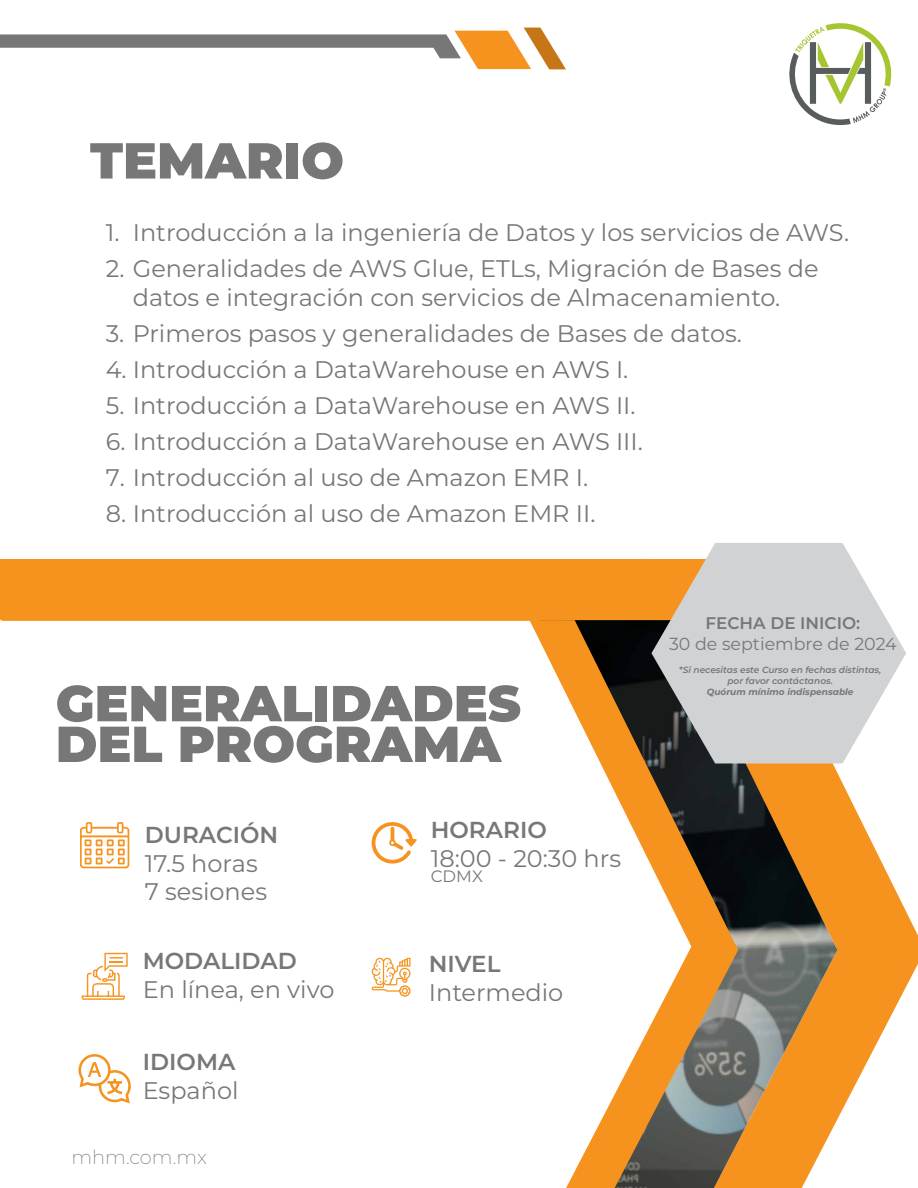
<style>
.page{position:relative;width:918px;height:1188px;background:#fff}
.page>*{position:absolute;margin:0;border:0;box-sizing:border-box;transform-origin:0 0}
.t1{font:900 50.55px/40.7px "Montserrat";color:#777778}
.t2{font:24px/28.5px "Montserrat";color:#777778;text-align:center}
.t3{font:600 23.1px "Montserrat";color:#777778}
.t4{font:200 19.5px "Montserrat";color:#777778}
.t5{font:17.4px "Montserrat";color:#777778}
.t6{font:600 16.8px "Montserrat";color:#777778}
.t7{font:16.5px "Montserrat";color:#777778}
.t8{font:italic 600 9px/10.8px "Montserrat";color:#777778;text-align:center}
.t9{font:italic 700 9px "Montserrat";color:#777778}
</style>
<div class="page">
<svg style="left:789px;top:23px;width:103px;height:102px"></svg>
<svg style="left:837px;top:772px;width:81px;height:348px;fill:#f6931e"></svg>
<div style="left:0;top:559px;width:651px;height:62px;background:#f6931e"></div>
<img style="left:738px;top:764px;width:99px;height:424px">
<svg style="left:530px;top:620px;width:208px;height:568px"></svg>
<svg style="left:0;top:28px;width:566px;height:41px"></svg>
<svg style="left:651px;top:543px;width:255px;height:221px;background:#cbc9c5"></svg>
<svg style="left:371px;top:822px;width:46px;height:42px"></svg>
<svg style="left:82px;top:953px;width:46px;height:47px"></svg>
<svg style="left:80px;top:822px;width:49px;height:46px"></svg>
<svg style="left:78px;top:1054px;width:53px;height:50px"></svg>
<svg style="left:371px;top:957px;width:40px;height:40px"></svg>
<h1 class="t1" style="left:90px;top:137px;width:255px">TEMARIO</h1>
<p class="t2" style="left:106px;top:218px;width:745px">1. Introducción a la ingeniería de Datos y los servicios de AWS.</p>
<p class="t2" style="left:106px;top:254px;width:714px">2. Generalidades de AWS Glue, ETLs, Migración de Bases de datos e integración con servicios de Almacenamiento.</p>
<p class="t2" style="left:106px;top:318px;width:638px">3. Primeros pasos y generalidades de Bases de datos.</p>
<p class="t2" style="left:106px;top:354px;width:524px">4. Introducción a DataWarehouse en AWS I.</p>
<p class="t2" style="left:106px;top:390px;width:531px">5. Introducción a DataWarehouse en AWS II.</p>
<p class="t2" style="left:106px;top:426px;width:539px">6. Introducción a DataWarehouse en AWS III.</p>
<p class="t2" style="left:106px;top:462px;width:484px">7. Introducción al uso de Amazon EMR I.</p>
<p class="t2" style="left:106px;top:498px;width:491px">8. Introducción al uso de Amazon EMR II.</p>
<h1 class="t1" style="left:56px;top:680px;width:467px">GENERALIDADES<br>DEL PROGRAMA</h1>
<p class="t3" style="left:145px;top:818px;width:135px">DURACIÓN</p>
<p class="t2" style="left:145px;top:848px;width:124px;text-align:left">17.5 horas<br>7 sesiones</p>
<p class="t3" style="left:143px;top:945px;width:156px">MODALIDAD</p>
<p class="t2" style="left:143px;top:974px;width:193px">En línea, en vivo</p>
<p class="t3" style="left:143px;top:1046px;width:94px">IDIOMA</p>
<p class="t2" style="left:143px;top:1076px;width:97px">Español</p>
<p class="t4" style="left:71px;top:1144px;width:137px">mhm.com.mx</p>
<p class="t3" style="left:431px;top:814px;width:118px">HORARIO</p>
<p class="t2" style="left:431px;top:844px;width:192px">18:00 - 20:30 hrs</p>
<p class="t7" style="left:431px;top:865px;width:54px">CDMX</p>
<p class="t3" style="left:429px;top:947px;width:73px">NIVEL</p>
<p class="t2" style="left:429px;top:977px;width:136px">Intermedio</p>
<p class="t6" style="left:706px;top:611px;width:156px">FECHA DE INICIO:</p>
<p class="t5" style="left:669px;top:632px;width:229px">30 de septiembre de 2024</p>
<p class="t8" style="left:679px;top:664px;width:204px">*Si necesitas este Curso en fechas distintas, por favor contáctanos.</p>
<p class="t9" style="left:707px;top:685px;width:148px">Quórum mínimo indispensable</p>
</div>
